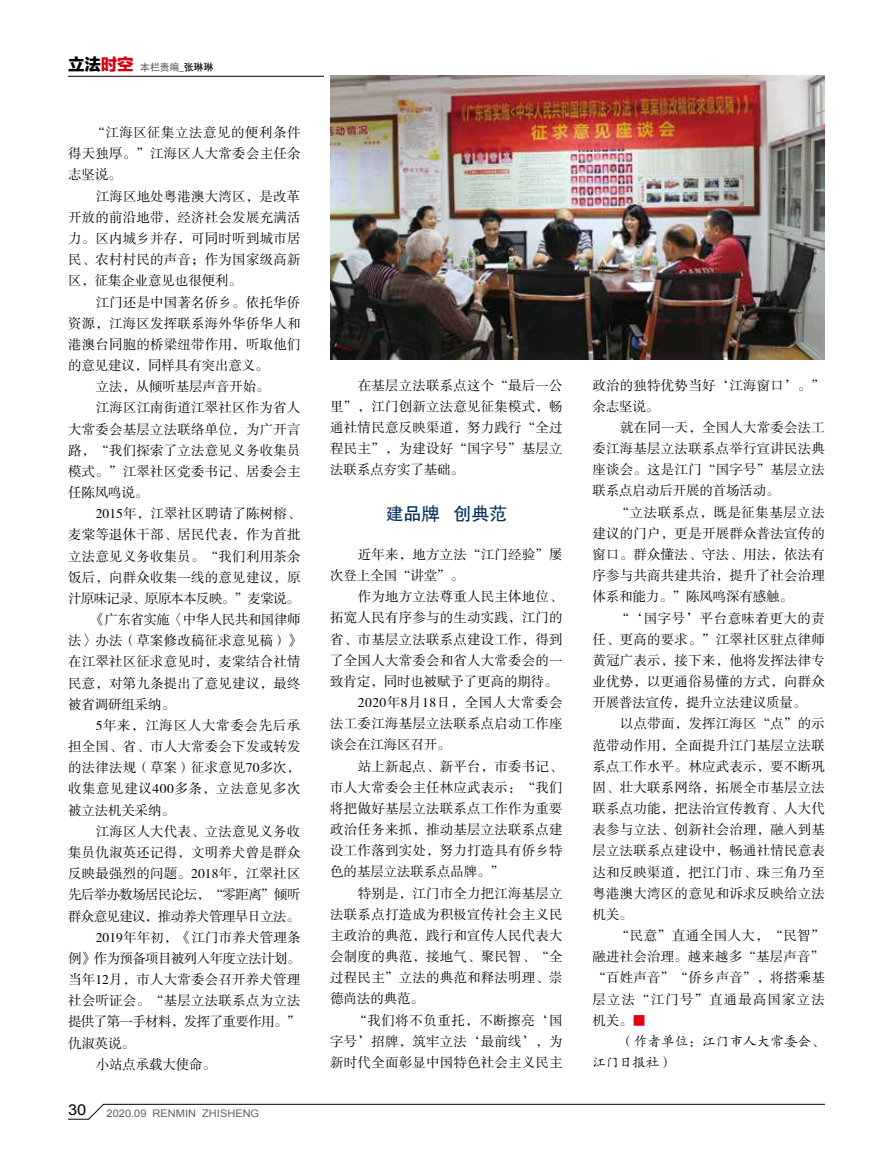
<style>
.page{position:relative;width:893px;height:1149px;background:#fff}
.page>*{position:absolute;margin:0;border:0;box-sizing:border-box;transform-origin:0 0}
.t1{font:18px "FZHTJW GB1 0";letter-spacing:-.01em;color:#00305b}
.t2{font:15px "Arial";color:#000;scale:1.1 1}
.t3{font:13.5px/21.1px "FZSSJW GB1 0";letter-spacing:.015em;color:#000;text-align:justify}
.t4{font:13.5px "FZSSJW GB1 0";letter-spacing:-.01em;color:#000}
.t5{font:13.5px "FZSSJW GB1 0";letter-spacing:-.045em;color:#000}
.t6{font:13.5px "FZSSJW GB1 0";letter-spacing:-.05em;color:#000}
.t7{font:13.5px/21.1px "FZKTJW GB1 0";letter-spacing:.01em;color:#000}
.t8{font:13.5px "FZSSJW GB1 0";letter-spacing:.045em;color:#000}
.t9{font:13.5px "FZSSJW GB1 0";letter-spacing:.04em;color:#000}
.t10{font:13.5px "FZSSJW GB1 0";letter-spacing:-.035em;color:#000}
.t11{font:13.5px "FZSSJW GB1 0";letter-spacing:.05em;color:#000}
.t12{font:13.5px "FZSSJW GB1 0";letter-spacing:.035em;color:#000}
.t13{font:10.5px "Arial";color:#636262;scale:1.05 1}
.t14{font:9.75px "Heiti CSEG Medium GB";color:#636262}
.s1{font-family:"FZLTTHJW GB1 0";font-size:16.5px;color:#000}
.s2{font-family:"FZLTTHJW GB1 0";font-size:16.5px;color:#d7000f}
.s3{color:#000}
.s4{color:#e60012}
</style>
<div class="page">
<svg style="left:68px;top:1103px;width:757px;height:16px"></svg>
<hr style="left:68px;top:76px;width:256px;height:1px;background:#000">
<img style="left:330px;top:76px;width:495px;height:283px">
<p class="t14" style="left:68px;top:62px;width:147px"><span class="s1">立法</span><span class="s2">时空</span> 本栏责编_<span class="s3">张琳琳</span></p>
<p class="t3" style="left:68px;top:123px;width:234px;text-indent:23px">“江海区征集立法意见的便利条件得天独厚。”江海区人大常委会主任余志坚说。</p>
<p class="t3" style="left:68px;top:186px;width:234px;text-indent:28px">江海区地处粤港澳大湾区，是改革开放的前沿地带，经济社会发展充满活力。区内城乡并存，可同时听到城市居民、农村村民的声音；作为国家级高新区，征集企业意见也很便利。</p>
<p class="t3" style="left:96px;top:292px;width:206px">江门还是中国著名侨乡。依托华侨</p>
<p class="t3" style="left:68px;top:313px;width:234px">资源，江海区发挥联系海外华侨华人和</p>
<p class="t3" style="left:68px;top:334px;width:234px">港澳台同胞的桥梁纽带作用，听取他们</p>
<p class="t4" style="left:68px;top:358px;width:202px">的意见建议，同样具有突出意义。</p>
<p class="t4" style="left:96px;top:379px;width:175px">立法，从倾听基层声音开始。</p>
<p class="t3" style="left:96px;top:398px;width:206px">江海区江南街道江翠社区作为省人</p>
<p class="t3" style="left:68px;top:419px;width:234px">大常委会基层立法联络单位，为广开言</p>
<p class="t3" style="left:68px;top:440px;width:234px">路，“我们探索了立法意见义务收集员</p>
<p class="t3" style="left:68px;top:461px;width:234px">模式。”江翠社区党委书记、居委会主</p>
<p class="t3" style="left:68px;top:482px;width:82px">任陈凤鸣说。</p>
<p class="t3" style="left:96px;top:503px;width:206px">2015年，江翠社区聘请了陈树榕、</p>
<p class="t3" style="left:68px;top:524px;width:234px">麦棠等退休干部、居民代表，作为首批</p>
<p class="t3" style="left:68px;top:546px;width:234px">立法意见义务收集员。“我们利用茶余</p>
<p class="t3" style="left:68px;top:567px;width:234px">饭后，向群众收集一线的意见建议，原</p>
<p class="t6" style="left:68px;top:591px;width:233px">汁原味记录、原原本本反映。”麦棠说。</p>
<p class="t10" style="left:91px;top:612px;width:211px">《广东省实施〈中华人民共和国律师</p>
<p class="t3" style="left:68px;top:630px;width:234px">法〉办法（草案修改稿征求意见稿）》</p>
<p class="t3" style="left:68px;top:651px;width:234px">在江翠社区征求意见时，麦棠结合社情</p>
<p class="t3" style="left:68px;top:673px;width:234px">民意，对第九条提出了意见建议，最终</p>
<p class="t4" style="left:68px;top:697px;width:109px">被省调研组采纳。</p>
<p class="t11" style="left:96px;top:718px;width:206px">5年来，江海区人大常委会先后承</p>
<p class="t3" style="left:68px;top:736px;width:234px">担全国、省、市人大常委会下发或转发</p>
<p class="t3" style="left:68px;top:757px;width:234px">的法律法规（草案）征求意见70多次，</p>
<p class="t8" style="left:68px;top:781px;width:234px">收集意见建议400多条，立法意见多次</p>
<p class="t4" style="left:68px;top:802px;width:109px">被立法机关采纳。</p>
<p class="t3" style="left:96px;top:821px;width:206px">江海区人大代表、立法意见义务收</p>
<p class="t3" style="left:68px;top:842px;width:234px">集员仇淑英还记得，文明养犬曾是群众</p>
<p class="t3" style="left:68px;top:863px;width:234px">反映最强烈的问题。2018年，江翠社区</p>
<p class="t5" style="left:68px;top:887px;width:234px">先后举办数场居民论坛，“零距离”倾听</p>
<p class="t6" style="left:68px;top:908px;width:233px">群众意见建议，推动养犬管理早日立法。</p>
<p class="t3" style="left:96px;top:926px;width:206px">2019年年初，《江门市养犬管理条</p>
<p class="t5" style="left:68px;top:950px;width:234px">例》作为预备项目被列入年度立法计划。</p>
<p class="t3" style="left:68px;top:969px;width:234px">当年12月，市人大常委会召开养犬管理</p>
<p class="t3" style="left:68px;top:990px;width:234px">社会听证会。“基层立法联系点为立法</p>
<p class="t5" style="left:68px;top:1014px;width:234px">提供了第一手材料，发挥了重要作用。”</p>
<p class="t3" style="left:68px;top:1032px;width:68px">仇淑英说。</p>
<p class="t4" style="left:96px;top:1056px;width:122px">小站点承载大使命。</p>
<p class="t2" style="left:68px;top:1099px;width:18px">30</p>
<p class="t13" style="left:107px;top:1105px;width:147px">2020.09 RENMIN ZHISHENG</p>
<p class="t3" style="left:330px;top:375px;width:234px;text-indent:28px">在基层立法联系点这个“最后一公里”，江门创新立法意见征集模式，畅通社情民意反映渠道，努力践行“全过程民主”，为建设好“国字号”基层立法联系点夯实了基础。</p>
<h1 class="t1" style="left:386px;top:504px;width:123px">建品牌 创典范</h1>
<p class="t3" style="left:330px;top:544px;width:234px;text-indent:28px">近年来，地方立法“江门经验”屡次登上全国“讲堂”。</p>
<p class="t3" style="left:358px;top:586px;width:206px">作为地方立法尊重人民主体地位、</p>
<p class="t3" style="left:330px;top:607px;width:234px">拓宽人民有序参与的生动实践，江门的</p>
<p class="t3" style="left:330px;top:629px;width:234px">省、市基层立法联系点建设工作，得到</p>
<p class="t3" style="left:330px;top:650px;width:234px">了全国人大常委会和省人大常委会的一</p>
<p class="t4" style="left:330px;top:674px;width:229px">致肯定，同时也被赋予了更高的期待。</p>
<p class="t9" style="left:358px;top:695px;width:206px">2020年8月18日，全国人大常委会</p>
<p class="t3" style="left:330px;top:713px;width:234px">法工委江海基层立法联系点启动工作座</p>
<p class="t4" style="left:330px;top:737px;width:122px">谈会在江海区召开。</p>
<p class="t3" style="left:358px;top:755px;width:206px">站上新起点、新平台，市委书记、</p>
<p class="t3" style="left:330px;top:777px;width:234px">市人大常委会主任林应武表示：“我们</p>
<p class="t3" style="left:330px;top:798px;width:234px">将把做好基层立法联系点工作作为重要</p>
<p class="t3" style="left:330px;top:819px;width:234px">政治任务来抓，推动基层立法联系点建</p>
<p class="t3" style="left:330px;top:840px;width:234px">设工作落到实处，努力打造具有侨乡特</p>
<p class="t4" style="left:330px;top:864px;width:175px">色的基层立法联系点品牌。”</p>
<p class="t3" style="left:358px;top:882px;width:206px">特别是，江门市全力把江海基层立</p>
<p class="t3" style="left:330px;top:904px;width:234px">法联系点打造成为积极宣传社会主义民</p>
<p class="t3" style="left:330px;top:925px;width:234px">主政治的典范，践行和宣传人民代表大</p>
<p class="t3" style="left:330px;top:946px;width:234px">会制度的典范，接地气、聚民智、“全</p>
<p class="t3" style="left:330px;top:967px;width:234px">过程民主”立法的典范和释法明理、崇</p>
<p class="t3" style="left:330px;top:988px;width:95px">德尚法的典范。</p>
<p class="t12" style="left:354px;top:1012px;width:211px">“我们将不负重托，不断擦亮‘国</p>
<p class="t3" style="left:330px;top:1030px;width:234px">字号’招牌，筑牢立法‘最前线’，为</p>
<p class="t3" style="left:330px;top:1052px;width:234px">新时代全面彰显中国特色社会主义民主</p>
<p class="t3" style="left:592px;top:375px;width:234px">政治的独特优势当好‘江海窗口’。”余志坚说。</p>
<p class="t3" style="left:592px;top:417px;width:234px;text-indent:28px">就在同一天，全国人大常委会法工委江海基层立法联系点举行宣讲民法典座谈会。这是江门“国字号”基层立法联系点启动后开展的首场活动。</p>
<p class="t3" style="left:592px;top:502px;width:234px;text-indent:23px">“立法联系点，既是征集基层立法建议的门户，更是开展群众普法宣传的窗口。群众懂法、守法、用法，依法有序参与共商共建共治，提升了社会治理体系和能力。”陈凤鸣深有感触。</p>
<p class="t3" style="left:592px;top:608px;width:234px;text-indent:23px">“‘国字号’平台意味着更大的责任、更高的要求。”江翠社区驻点律师黄冠广表示，接下来，他将发挥法律专业优势，以更通俗易懂的方式，向群众开展普法宣传，提升立法建议质量。</p>
<p class="t3" style="left:592px;top:713px;width:234px;text-indent:28px">以点带面，发挥江海区“点”的示范带动作用，全面提升江门基层立法联系点工作水平。林应武表示，要不断巩固、壮大联系网络，拓展全市基层立法联系点功能，把法治宣传教育、人大代表参与立法、创新社会治理，融入到基层立法联系点建设中，畅通社情民意表达和反映渠道，把江门市、珠三角乃至粤港澳大湾区的意见和诉求反映给立法机关。</p>
<p class="t3" style="left:592px;top:925px;width:234px;text-indent:23px">“民意”直通全国人大，“民智”融进社会治理。越来越多“基层声音” “百姓声音”“侨乡声音”，将搭乘基层立法“江门号”直通最高国家立法机关。<span class="s4">■</span></p>
<p class="t7" style="left:592px;top:1030px;width:234px;text-indent:28px">（作者单位：江门市人大常委会、江门日报社）</p>
</div>
